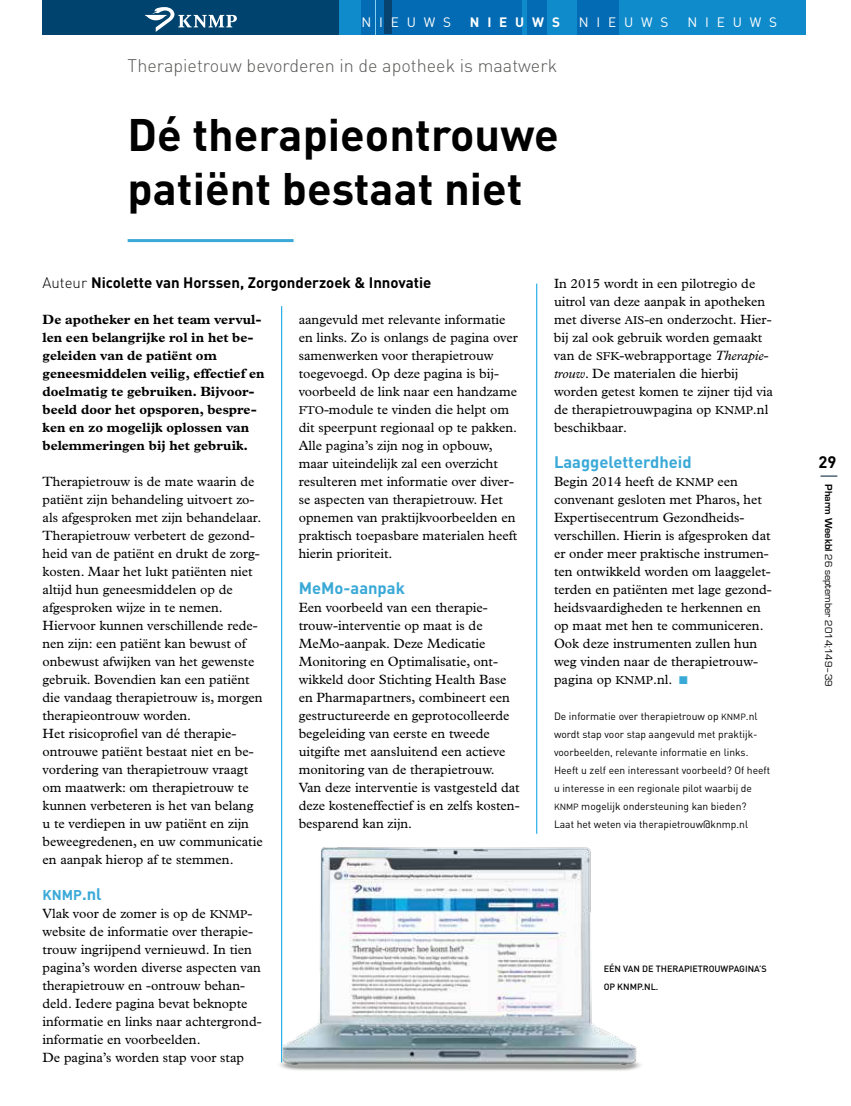
<style>
.page{position:relative;width:851px;height:1106px;background:#fff}
.page>*{position:absolute;margin:0;border:0;box-sizing:border-box;transform-origin:0 0}
.t1{font:700 45px/54px "DIN";color:#000}
.t2{font:300 18px "DIN";color:#575756}
.t3{font:700 16.5px "DIN";color:#3aa9d7}
.t4{font:700 16.5px "DIN";color:#000}
.t5{font:700 15px "DIN";color:#000}
.t6{font:14.1px "DIN Bold SC850";color:#3aa9d7}
.t7{font:13.5px/18px "Plantin Std";color:#000}
.t8{font:700 13.5px/18px "Plantin Std";color:#000}
.t9{font:13.5px "DIN";letter-spacing:.58em;color:#fff}
.t10{font:700 13.5px "DIN";letter-spacing:.58em;color:#fff}
.t11{font:10.5px/18px "DIN";color:#000}
.t12{font:10.5px "Eurostile";color:#000}
.t13{font:500 9px/18px "DIN";color:#000}
.s1{font-weight:300}
.s2{font-family:"DIN";font-weight:700;font-size:16.5px}
.s3{font-family:"Plantin Std SC850";font-size:11.55px}
.s4{font-family:"Plantin Std SC850"}
.s5{font-style:italic}
.s6{color:#3aa9d7}
.s7{font-family:"DIN Regular SC850";font-size:8.85px}
.s8{font-family:"DIN";font-weight:300;font-size:19.5px;color:#01223c}
.s9{font-weight:700}
</style>
<div class="page">
<div style="left:617px;top:0;width:188px;height:34px;background:#0f8bcc"></div>
<div style="left:360px;top:0;width:259px;height:34px;background:#026bb3"></div>
<div style="left:339px;top:0;width:22px;height:34px;background:#0f8bcc"></div>
<div style="left:384px;top:0;width:7px;height:34px;background:#08426f"></div>
<div style="left:547px;top:0;width:30px;height:34px;background:#0f8bcc"></div>
<hr style="left:522px;top:0;width:4px;height:34px;background:#0f8bcc">
<hr style="left:375px;top:0;width:1px;height:34px;background:#86d0ef">
<div style="left:43px;top:0;width:296px;height:34px;background:#00436e"></div>
<svg style="left:145px;top:7px;width:92px;height:25px"></svg>
<hr style="left:128px;top:239px;width:165px;height:3px;background:#3aa9d7">
<hr style="left:281px;top:306px;width:1px;height:756px;background:#009fe3">
<hr style="left:536px;top:283px;width:1px;height:550px;background:#009fe3">
<img style="left:280px;top:828px;width:361px;height:243px">
<p class="t9" style="left:361px;top:14px;width:91px">NIEUWS</p>
<p class="t10" style="left:470px;top:13px;width:92px">NIEUWS</p>
<p class="t9" style="left:578px;top:14px;width:91px">NIEUWS</p>
<p class="t9" style="left:687px;top:14px;width:91px">NIEUWS</p>
<h2 class="t2" style="left:128px;top:54px;width:431px">Therapietrouw bevorderen in de apotheek is maatwerk</h2>
<h1 class="t1" style="left:128px;top:106px;width:432px">Dé therapieontrouwe patiënt bestaat niet</h1>
<p class="t5" style="left:43px;top:273px;width:390px"><span class="s1">Auteur</span> Nicolette van Horssen, Zorgonderzoek &amp; Innovatie</p>
<p class="t8" style="left:43px;top:310px;width:223px">De apotheker en het team vervul&shy;len een belangrijke rol in het be&shy;geleiden van de patiënt om geneesmiddelen veilig, effectief en doelmatig te gebruiken. Bijvoor&shy;beeld door het opsporen, bespre&shy;ken en zo mogelijk oplossen van belemmeringen bij het gebruik.</p>
<p class="t7" style="left:43px;top:473px;width:222px">Therapietrouw is de mate waarin de patiënt zijn behandeling uitvoert zo&shy;als afgesproken met zijn behandelaar.<br>Therapietrouw verbetert de gezond&shy;heid van de patiënt en drukt de zorg&shy;kosten. Maar het lukt patiënten niet altijd hun geneesmiddelen op de afgesproken wijze in te nemen.<br>Hiervoor kunnen verschillende rede&shy;nen zijn: een patiënt kan bewust of onbewust afwijken van het gewenste gebruik. Bovendien kan een patiënt die vandaag therapietrouw is, morgen therapieontrouw worden.<br>Het risicoprofiel van dé therapie&shy;ontrouwe patiënt bestaat niet en be&shy;vordering van therapietrouw vraagt om maatwerk: om therapietrouw te kunnen verbeteren is het van belang u te verdiepen in uw patiënt en zijn beweegredenen, en uw communicatie en aanpak hierop af te stemmen.</p>
<p class="t6" style="left:43px;top:886px;width:60px">knmp<span class="s2">.nl</span></p>
<p class="t7" style="left:43px;top:905px;width:221px">Vlak voor de zomer is op de <span class="s3">KNMP&shy;</span>website de informatie over therapie&shy;trouw ingrijpend vernieuwd. In tien pagina’s worden diverse aspecten van therapietrouw en -ontrouw behan&shy;deld. Iedere pagina bevat beknopte informatie en links naar achtergrond&shy;informatie en voorbeelden.<br>De pagina’s worden stap voor stap</p>
<p class="t7" style="left:298px;top:311px;width:220px">aangevuld met relevante informatie en links. Zo is onlangs de pagina over samenwerken voor therapietrouw toegevoegd. Op deze pagina is bij&shy;voorbeeld de link naar een handzame <span class="s3">FTO</span><span class="s4">-</span>module te vinden die helpt om dit speerpunt regionaal op te pakken.<br>Alle pagina’s zijn nog in opbouw, maar uiteindelijk zal een overzicht resulteren met informatie over diver&shy;se aspecten van therapietrouw. Het opnemen van praktijkvoorbeelden en praktisch toepasbare materialen heeft hierin prioriteit.</p>
<p class="t3" style="left:298px;top:577px;width:108px">MeMo-aanpak</p>
<p class="t7" style="left:298px;top:599px;width:222px">Een voorbeeld van een therapie&shy;trouw-interventie op maat is de MeMo-aanpak. Deze Medicatie Monitoring en Optimalisatie, ont&shy;wikkeld door Stichting Health Base en Pharmapartners, combineert een gestructureerde en geprotocolleerde begeleiding van eerste en tweede uitgifte met aansluitend een actieve monitoring van de therapietrouw.<br>Van deze interventie is vastgesteld dat deze kosteneffectief is en zelfs kosten&shy;besparend kan zijn.</p>
<p class="t7" style="left:554px;top:275px;width:220px">In 2015 wordt in een pilotregio de uitrol van deze aanpak in apotheken met diverse <span class="s3">AIS</span>-en onderzocht. Hier&shy;bij zal ook gebruik worden gemaakt van de <span class="s3">SFK</span><span class="s4">-</span>webrapportage <span class="s5">Therapie&shy;trouw</span>. De materialen die hierbij worden getest komen te zijner tijd via de therapietrouwpagina op <span class="s3">KNMP</span>.nl beschikbaar.</p>
<p class="t3" style="left:554px;top:451px;width:139px">Laaggeletterdheid</p>
<p class="t7" style="left:554px;top:473px;width:219px">Begin 2014 heeft de <span class="s3">KNMP</span> een convenant gesloten met Pharos, het Expertisecentrum Gezondheids&shy;verschillen. Hierin is afgesproken dat er onder meer praktische instrumen&shy;ten ontwikkeld worden om laaggelet&shy;terden en patiënten met lage gezond&shy;heidsvaardigheden te herkennen en op maat met hen te communiceren.<br>Ook deze instrumenten zullen hun weg vinden naar de therapietrouw&shy;pagina op <span class="s3">KNMP</span>.nl. <span class="s6">■</span></p>
<p class="t11" style="left:554px;top:707px;width:218px">De informatie over therapietrouw op <span class="s7">KNMP</span>.nl wordt stap voor stap aangevuld met praktijk&shy;voorbeelden, relevante informatie en links.<br>Heeft u zelf een interessant voorbeeld? Of heeft u interesse in een regionale pilot waarbij de <span class="s7">KNMP</span> mogelijk ondersteuning kan bieden?<br>Laat het weten via therapietrouw@knmp.nl</p>
<p class="t13" style="left:603px;top:959px;width:165px">EÉN VAN DE THERAPIETROUWPAGINA’S<br>OP KNMP.NL.</p>
<p class="t4" style="left:818px;top:451px;width:19px">29</p>
<p class="t12" style="left:834px;top:473px;width:214px;rotate:90deg"><span class="s8">|</span> <span class="s9">Pharm Weekbl</span> 26 september 2014;149–39</p>
</div>
